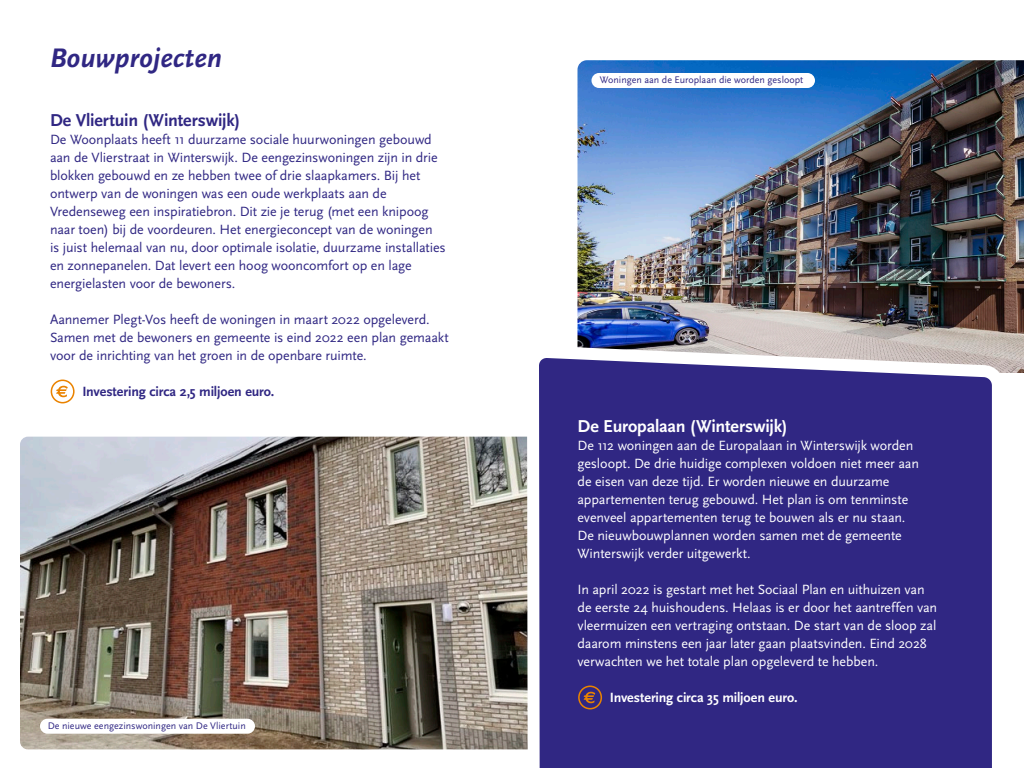
<style>
.page{position:relative;width:1024px;height:768px;background:#fff}
.page>*{position:absolute;margin:0;border:0;box-sizing:border-box;transform-origin:0 0}
.t1{font:italic 700 28px "Scala Sans Pro";color:#302783}
.t2{font:700 18px "Scala Sans Pro";letter-spacing:-.01em;color:#fff}
.t3{font:700 18px "Scala Sans Pro";letter-spacing:-.01em;color:#302783}
.t4{font:14px/18px "Scala Sans Pro";letter-spacing:-.01em;color:#302783}
.t5{font:14px/18px "Scala Sans Pro";letter-spacing:-.01em;color:#fff}
.t6{font:700 14px "Scala Sans Pro";letter-spacing:-.01em;color:#302783}
.t7{font:700 14px "Scala Sans Pro";letter-spacing:-.01em;color:#fff}
.t8{font:10px "Scala Sans Pro";color:#302783}
</style>
<div class="page">
<img style="left:1010px;top:60px;width:14px;height:313px">
<img style="left:20px;top:437px;width:498px;height:312px">
<div style="left:51px;top:380px;width:24px;height:23px;border:2px solid #ea8300;border-radius:50%"></div>
<svg style="left:56px;top:386px;width:12px;height:11px"></svg>
<img style="left:518px;top:60px;width:492px;height:708px">
<div style="left:578px;top:686px;width:24px;height:23px;border:2px solid #ea8300;border-radius:50%"></div>
<svg style="left:584px;top:692px;width:11px;height:11px"></svg>
<div style="left:40px;top:719px;width:215px;height:15px;background:#fff;border-radius:8px"></div>
<div style="left:592px;top:73px;width:223px;height:15px;background:#fff;border-radius:8px"></div>
<h1 class="t1" style="left:50px;top:41px;width:173px">Bouwprojecten</h1>
<p class="t3" style="left:50px;top:110px;width:192px">De Vliertuin (Winterswijk)</p>
<p class="t4" style="left:50px;top:130px;width:397px">De Woonplaats heeft 11 duurzame sociale huurwoningen gebouwd aan de Vlierstraat in Winterswijk. De eengezinswoningen zijn in drie blokken gebouwd en ze hebben twee of drie slaapkamers. Bij het ontwerp van de woningen was een oude werkplaats aan de Vredenseweg een inspiratiebron. Dit zie je terug (met een knipoog naar toen) bij de voordeuren. Het energieconcept van de woningen<br>is juist helemaal van nu, door optimale isolatie, duurzame installaties en zonnepanelen. Dat levert een hoog wooncomfort op en lage energielasten voor de bewoners.</p>
<p class="t4" style="left:50px;top:311px;width:400px">Aannemer Plegt-Vos heeft de woningen in maart 2022 opgeleverd.<br>Samen met de bewoners en gemeente is eind 2022 een plan gemaakt voor de inrichting van het groen in de openbare ruimte.</p>
<p class="t6" style="left:82px;top:383px;width:194px">Investering circa 2,5 miljoen euro.</p>
<p class="t8" style="left:48px;top:720px;width:200px">De nieuwe eengezinswoningen van De Vliertuin</p>
<p class="t8" style="left:600px;top:74px;width:205px">Woningen aan de Europlaan die worden gesloopt</p>
<p class="t2" style="left:578px;top:416px;width:211px">De Europalaan (Winterswijk)</p>
<p class="t5" style="left:578px;top:436px;width:343px">De 112 woningen aan de Europalaan in Winterswijk worden gesloopt. De drie huidige complexen voldoen niet meer aan de eisen van deze tijd. Er worden nieuwe en duurzame appartementen terug gebouwd. Het plan is om tenminste evenveel appartementen terug te bouwen als er nu staan.<br>De nieuwbouwplannen worden samen met de gemeente Winterswijk verder uitgewerkt.</p>
<p class="t5" style="left:578px;top:581px;width:361px">In april 2022 is gestart met het Sociaal Plan en uithuizen van de eerste 24 huishoudens. Helaas is er door het aantreffen van vleermuizen een vertraging ontstaan. De start van de sloop zal daarom minstens een jaar later gaan plaatsvinden. Eind 2028 verwachten we het totale plan opgeleverd te hebben.</p>
<p class="t7" style="left:610px;top:689px;width:189px">Investering circa 35 miljoen euro.</p>
</div>
